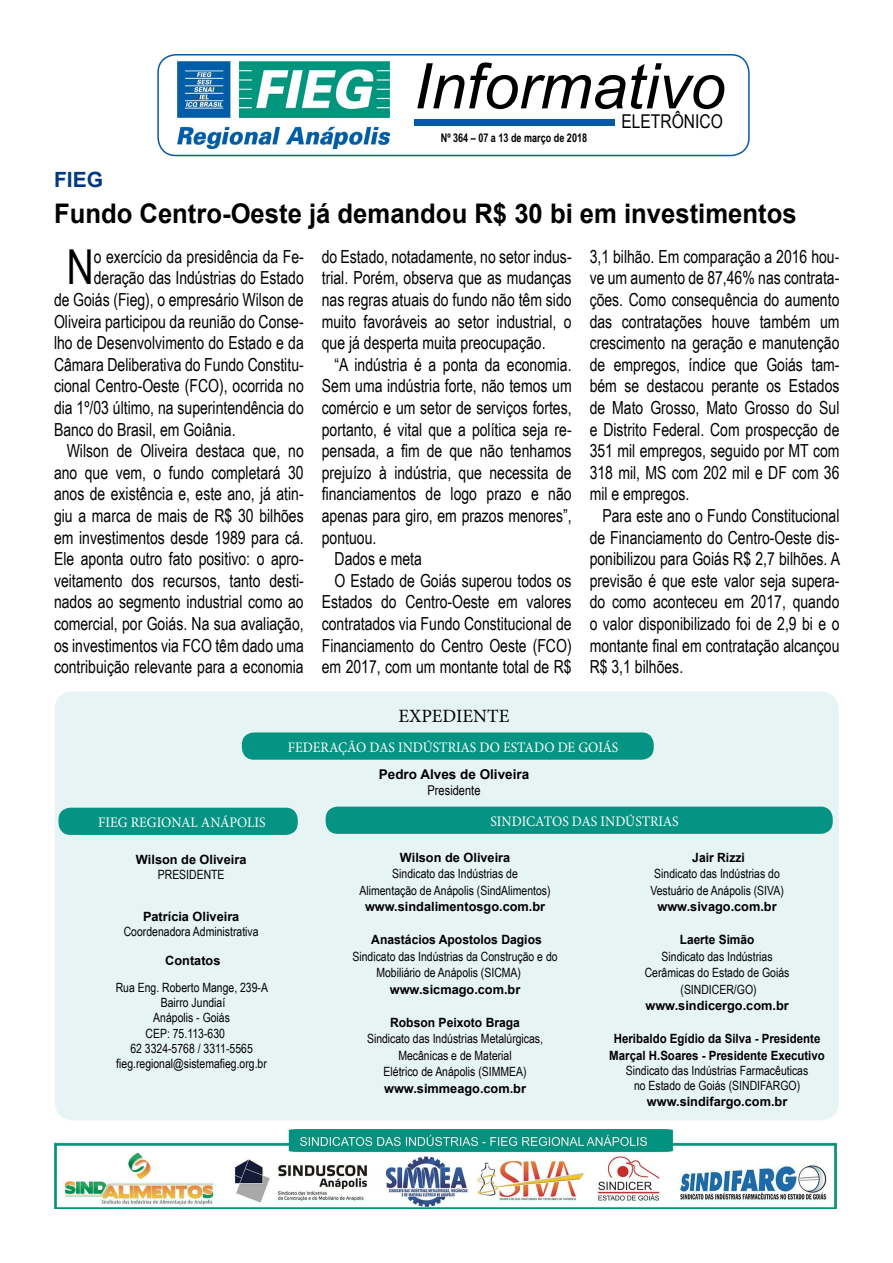
<style>
.page{position:relative;width:893px;height:1263px;background:#fff}
.page>*{position:absolute;margin:0;border:0;box-sizing:border-box;transform-origin:0 0}
.t1{font:italic 63px "Arial";color:#000}
.t2{font:48.15px "Arial Narrow";color:#000;scale:.95 1}
.t3{font:700 27px "Arial";color:#000;scale:.95 1}
.t4{font:700 21px "Arial";color:#003882}
.t5{font:19.05px "Arial Narrow";color:#000}
.t6{font:18.75px "Minion Pro";color:#000}
.t7{font:18px/21.6px "Arial Narrow";color:#000;text-align:justify;scale:.95 1}
.t8{font:14.55px "Minion Pro";color:#fff;scale:.94 1}
.t9{font:700 13.5px "Arial";color:#000}
.t10{font:13.5px "Arial Narrow";color:#000}
.t11{font:12.75px/16.5px "Arial Narrow";color:#000;text-align:center}
.t12{font:700 12.75px "Arial";color:#000}
.t13{font:700 12.75px/16.5px "Arial";color:#000;text-align:center;scale:.9 1}
.t14{font:700 12.75px "Arial";color:#000;scale:.95 1}
.t15{font:700 12.75px "Arial";color:#000;scale:.93 1}
.t16{font:700 12px "Arial Narrow";color:#000;scale:.92 1}
</style>
<div class="page">
<img style="left:55px;top:1129px;width:781px;height:80px">
<div style="left:55px;top:691px;width:784px;height:429px;background:#e6f4f3;border-radius:18px"></div>
<div style="left:242px;top:732px;width:412px;height:28px;background:#059383;border-radius:12px"></div>
<div style="left:58px;top:808px;width:240px;height:27px;background:#059383;border-radius:12px"></div>
<div style="left:326px;top:807px;width:507px;height:27px;background:#059383;border-radius:12px"></div>
<div style="left:157px;top:54px;width:593px;height:102px;border:2px solid #0958a1;border-radius:18px"></div>
<img style="left:177px;top:62px;width:213px;height:86px">
<div style="left:414px;top:119px;width:200px;height:6px;background:#0759a2"></div>
<h1 class="t1" style="left:414px;top:45px;width:313px">Informativo</h1>
<p class="t5" style="left:621px;top:108px;width:103px">ELETRÔNICO</p>
<p class="t16" style="left:441px;top:128px;width:160px">Nº 364 – 07 a 13 de março de 2018</p>
<p class="t4" style="left:54px;top:165px;width:51px">FIEG</p>
<h3 class="t3" style="left:54px;top:194px;width:783px">Fundo Centro-Oeste já demandou R$ 30 bi em investimentos</h3>
<h2 class="t2" style="left:67px;top:232px;width:30px">N</h2>
<p class="t7" style="left:94px;top:245px;width:223px">o exercício da presidência da Fe-</p>
<p class="t7" style="left:94px;top:266px;width:222px">deração das Indústrias do Estado</p>
<p class="t7" style="left:54px;top:288px;width:264px">de Goiás (Fieg), o empresário Wilson de</p>
<p class="t7" style="left:54px;top:310px;width:264px">Oliveira participou da reunião do Conse-</p>
<p class="t7" style="left:54px;top:331px;width:264px">lho de Desenvolvimento do Estado e da</p>
<p class="t7" style="left:54px;top:353px;width:264px">Câmara Deliberativa do Fundo Constitu-</p>
<p class="t7" style="left:54px;top:374px;width:264px">cional Centro-Oeste (FCO), ocorrida no</p>
<p class="t7" style="left:54px;top:396px;width:264px">dia 1º/03 último, na superintendência do</p>
<p class="t7" style="left:54px;top:418px;width:193px">Banco do Brasil, em Goiânia.</p>
<p class="t7" style="left:67px;top:439px;width:251px">Wilson de Oliveira destaca que, no</p>
<p class="t7" style="left:54px;top:461px;width:264px">ano que vem, o fundo completará 30</p>
<p class="t7" style="left:54px;top:482px;width:264px">anos de existência e, este ano, já atin-</p>
<p class="t7" style="left:54px;top:504px;width:264px">giu a marca de mais de R$ 30 bilhões</p>
<p class="t7" style="left:54px;top:526px;width:264px">em investimentos desde 1989 para cá.</p>
<p class="t7" style="left:54px;top:547px;width:264px">Ele aponta outro fato positivo: o apro-</p>
<p class="t7" style="left:54px;top:569px;width:264px">veitamento dos recursos, tanto desti-</p>
<p class="t7" style="left:54px;top:590px;width:264px">nados ao segmento industrial como ao</p>
<p class="t7" style="left:54px;top:612px;width:264px">comercial, por Goiás. Na sua avaliação,</p>
<p class="t7" style="left:54px;top:634px;width:264px">os investimentos via FCO têm dado uma</p>
<p class="t7" style="left:54px;top:655px;width:264px">contribuição relevante para a economia</p>
<p class="t7" style="left:322px;top:245px;width:264px">do Estado, notadamente, no setor indus&shy;trial. Porém, observa que as mudanças nas regras atuais do fundo não têm sido muito favoráveis ao setor industrial, o que já desperta muita preocupação.</p>
<p class="t7" style="left:335px;top:353px;width:251px">“A indústria é a ponta da economia.</p>
<p class="t7" style="left:322px;top:374px;width:264px">Sem uma indústria forte, não temos um</p>
<p class="t7" style="left:322px;top:396px;width:264px">comércio e um setor de serviços fortes,</p>
<p class="t7" style="left:322px;top:418px;width:264px">portanto, é vital que a política seja re-</p>
<p class="t7" style="left:322px;top:439px;width:264px">pensada, a fim de que não tenhamos</p>
<p class="t7" style="left:322px;top:461px;width:264px">prejuízo à indústria, que necessita de</p>
<p class="t7" style="left:322px;top:482px;width:264px">financiamentos de logo prazo e não</p>
<p class="t7" style="left:322px;top:504px;width:264px">apenas para giro, em prazos menores”,</p>
<p class="t7" style="left:322px;top:526px;width:59px">pontuou.</p>
<p class="t7" style="left:335px;top:547px;width:93px">Dados e meta</p>
<p class="t7" style="left:335px;top:569px;width:251px">O Estado de Goiás superou todos os</p>
<p class="t7" style="left:322px;top:590px;width:264px">Estados do Centro-Oeste em valores</p>
<p class="t7" style="left:322px;top:612px;width:264px">contratados via Fundo Constitucional de</p>
<p class="t7" style="left:322px;top:634px;width:264px">Financiamento do Centro Oeste (FCO)</p>
<p class="t7" style="left:322px;top:655px;width:264px">em 2017, com um montante total de R$</p>
<p class="t7" style="left:590px;top:245px;width:264px">3,1 bilhão. Em comparação a 2016 hou&shy;ve um aumento de 87,46% nas contrata&shy;ções. Como consequência do aumento das contratações houve também um crescimento na geração e manutenção de empregos, índice que Goiás tam&shy;bém se destacou perante os Estados de Mato Grosso, Mato Grosso do Sul e Distrito Federal. Com prospecção de 351 mil empregos, seguido por MT com 318 mil, MS com 202 mil e DF com 36 mil e empregos.</p>
<p class="t7" style="left:590px;top:504px;width:265px;text-indent:13px">Para este ano o Fundo Constitucional de Financiamento do Centro-Oeste dis&shy;ponibilizou para Goiás R$ 2,7 bilhões. A previsão é que este valor seja supera&shy;do como aconteceu em 2017, quando o valor disponibilizado foi de 2,9 bi e o montante final em contratação alcançou R$ 3,1 bilhões.</p>
<p class="t6" style="left:398px;top:703px;width:112px">EXPEDIENTE</p>
<p class="t8" style="left:288px;top:738px;width:353px">FEDERAÇÃO DAS INDÚSTRIAS DO ESTADO DE GOIÁS</p>
<p class="t9" style="left:379px;top:765px;width:152px">Pedro Alves de Oliveira</p>
<p class="t10" style="left:428px;top:780px;width:54px">Presidente</p>
<p class="t8" style="left:98px;top:812px;width:180px">FIEG REGIONAL ANÁPOLIS</p>
<p class="t8" style="left:491px;top:811px;width:202px">SINDICATOS DAS INDÚSTRIAS</p>
<p class="t12" style="left:136px;top:850px;width:112px">Wilson de Oliveira</p>
<p class="t11" style="left:158px;top:866px;width:68px">PRESIDENTE</p>
<p class="t12" style="left:143px;top:907px;width:98px">Patrícia Oliveira</p>
<p class="t11" style="left:124px;top:923px;width:136px">Coordenadora Administrativa</p>
<p class="t12" style="left:165px;top:951px;width:57px">Contatos</p>
<p class="t11" style="left:116px;top:978px;width:154px">Rua Eng. Roberto Mange, 239-A</p>
<p class="t11" style="left:161px;top:994px;width:66px">Bairro Jundiaí</p>
<p class="t11" style="left:153px;top:1009px;width:78px">Anápolis - Goiás</p>
<p class="t11" style="left:146px;top:1024px;width:81px">CEP: 75.113-630</p>
<p class="t11" style="left:130px;top:1040px;width:124px">62 3324-5768 / 3311-5565</p>
<p class="t11" style="left:116px;top:1055px;width:152px">fieg.regional@sistemafieg.org.br</p>
<p class="t12" style="left:400px;top:848px;width:112px">Wilson de Oliveira</p>
<p class="t11" style="left:359px;top:865px;width:193px">Sindicato das Indústrias de<br>Alimentação de Anápolis (SindAlimentos)</p>
<p class="t12" style="left:365px;top:898px;width:182px">www.sindalimentosgo.com.br</p>
<p class="t14" style="left:371px;top:931px;width:181px">Anastácios Apostolos Dagios</p>
<p class="t11" style="left:376px;top:947px;width:183px;text-align:left;text-indent:-24px">Sindicato das Indústrias da Construção e do<br>Mobiliário de Anápolis (SICMA)</p>
<p class="t12" style="left:390px;top:980px;width:132px">www.sicmago.com.br</p>
<p class="t14" style="left:390px;top:1013px;width:138px">Robson Peixoto Braga</p>
<p class="t11" style="left:367px;top:1030px;width:178px">Sindicato das Indústrias Metalúrgicas,<br>Mecânicas e de Material<br>Elétrico de Anápolis (SIMMEA)</p>
<p class="t12" style="left:384px;top:1079px;width:143px">www.simmeago.com.br</p>
<p class="t14" style="left:692px;top:848px;width:57px">Jair Rizzi</p>
<p class="t11" style="left:650px;top:865px;width:135px">Sindicato das Indústrias do<br>Vestuário de Anápolis (SIVA)</p>
<p class="t12" style="left:657px;top:898px;width:121px">www.sivago.com.br</p>
<p class="t15" style="left:680px;top:931px;width:82px">Laerte Simão</p>
<p class="t11" style="left:645px;top:947px;width:146px">Sindicato das Indústrias<br>Cerâmicas do Estado de Goiás (SINDICER/GO)</p>
<p class="t12" style="left:645px;top:997px;width:145px">www.sindicergo.com.br</p>
<p class="t13" style="left:609px;top:1030px;width:241px">Heribaldo Egídio da Silva - Presidente<br>Marçal H.Soares - Presidente Executivo</p>
<p class="t11" style="left:626px;top:1062px;width:184px;line-height:15.3px">Sindicato das Indústrias Farmacêuticas no Estado de Goiás (SINDIFARGO)</p>
<p class="t12" style="left:647px;top:1092px;width:142px">www.sindifargo.com.br</p>
</div>
